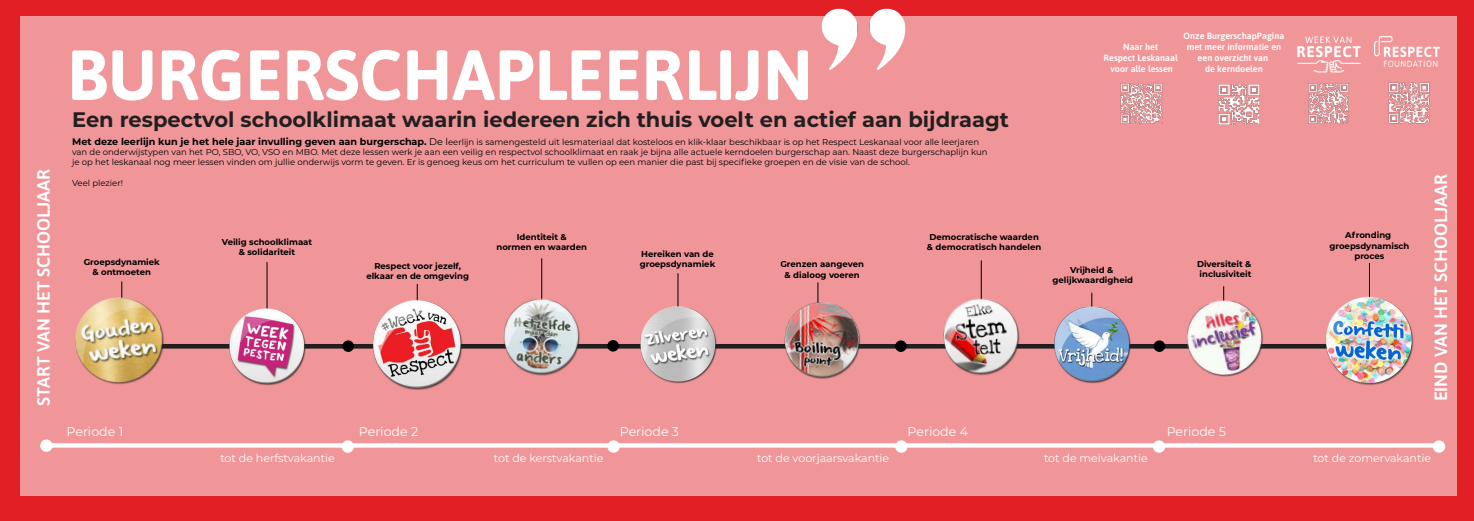
<style>
.page{position:relative;width:1474px;height:521px;background:#fff}
.page>*{position:absolute;margin:0;border:0;box-sizing:border-box;transform-origin:0 0}
.t1{font:700 70.79px "Asap";color:#fff}
.t2{font:700 21px "Montserrat";color:#231f20}
.t3{font:600 17.85px "Asap";color:#fff}
.t4{font:12.6px "Montserrat";color:#fff}
.t5{font:11.03px "Montserrat";color:#fff}
.t6{font:600 9.01px/10.8px "Asap";color:#fff;text-align:center}
.t7{font:8.49px/10.2px "Montserrat";color:#000001}
.t8{font:700 8.49px/10.2px "Montserrat";color:#000001;text-align:center}
.s1{font-weight:700;font-size:9.62px}
.s2{font-size:9.62px}
</style>
<div class="page">
<div style="left:0;top:0;width:1473px;height:521px;background:#e11f25"></div>
<div style="left:21px;top:16px;width:1435px;height:480px;background:#f09598"></div>
<img style="left:821px;top:8px;width:84px;height:62px">
<svg style="left:341px;top:440px;width:13px;height:13px"></svg>
<div style="left:607px;top:440px;width:12px;height:13px;background:#fff;border-radius:50%"></div>
<div style="left:895px;top:440px;width:12px;height:13px;background:#fff;border-radius:50%"></div>
<svg style="left:1152px;top:440px;width:13px;height:13px"></svg>
<div style="left:1432px;top:440px;width:13px;height:13px;background:#fff;border-radius:50%"></div>
<hr style="left:113px;top:344px;width:1266px;height:4px;background:#231f20">
<div style="left:40px;top:439px;width:13px;height:13px;background:#fff;border-radius:50%"></div>
<div style="left:52px;top:443px;width:1382px;height:5px;background:#fff"></div>
<div style="left:342px;top:340px;width:12px;height:12px;background:#000001;border-radius:50%"></div>
<div style="left:607px;top:340px;width:12px;height:12px;background:#000001;border-radius:50%"></div>
<div style="left:895px;top:340px;width:11px;height:12px;background:#000001;border-radius:50%"></div>
<div style="left:1153px;top:340px;width:12px;height:12px;background:#000001;border-radius:50%"></div>
<hr style="left:266px;top:262px;width:1px;height:69px;background:#000001">
<hr style="left:980px;top:260px;width:1px;height:47px;background:#000001">
<hr style="left:677px;top:273px;width:1px;height:47px;background:#000001">
<hr style="left:541px;top:258px;width:1px;height:47px;background:#000001">
<hr style="left:817px;top:282px;width:1px;height:47px;background:#000001">
<hr style="left:417px;top:284px;width:1px;height:46px;background:#000001">
<hr style="left:1091px;top:293px;width:1px;height:46px;background:#000001">
<hr style="left:1223px;top:286px;width:1px;height:47px;background:#000001">
<hr style="left:1368px;top:263px;width:1px;height:46px;background:#000001">
<hr style="left:121px;top:281px;width:1px;height:69px;background:#000001">
<img style="left:226px;top:305px;width:82px;height:81px">
<img style="left:637px;top:303px;width:81px;height:81px">
<img style="left:1051px;top:303px;width:81px;height:81px">
<img style="left:1321px;top:294px;width:93px;height:91px">
<img style="left:1179px;top:293px;width:91px;height:84px">
<img style="left:775px;top:294px;width:93px;height:85px">
<img style="left:498px;top:293px;width:87px;height:83px">
<img style="left:370px;top:296px;width:95px;height:94px">
<img style="left:937px;top:293px;width:87px;height:83px">
<img style="left:75px;top:288px;width:97px;height:97px">
<img style="left:1374px;top:37px;width:65px;height:29px">
<img style="left:1297px;top:37px;width:64px;height:36px">
<img style="left:1308px;top:83px;width:41px;height:41px">
<img style="left:1218px;top:84px;width:42px;height:41px">
<img style="left:1388px;top:82px;width:42px;height:42px">
<img style="left:1120px;top:83px;width:43px;height:41px">
<h1 class="t1" style="left:67px;top:34px;width:747px">BURGERSCHAPLEERLIJN</h1>
<h2 class="t2" style="left:72px;top:104px;width:938px">Een respectvol schoolklimaat waarin iedereen zich thuis voelt en actief aan bijdraagt</h2>
<p class="t6" style="left:1183px;top:31px;width:102px">Onze BurgerschapPagina met meer informatie en een overzicht van<br>de kerndoelen</p>
<p class="t6" style="left:1103px;top:42px;width:75px">Naar het<br>Respect Leskanaal voor alle lessen</p>
<p class="t7" style="left:72px;top:136px;width:917px"><span class="s1">Met deze leerlijn kun je het hele jaar invulling geven aan burgerschap.</span> <span class="s2">De l</span>eerlijn is samengesteld uit lesmateriaal dat kosteloos en klik-klaar beschikbaar is op het Respect Leskanaal voor alle leerjaren van de onderwijstypen van het PO, SBO, VO, VSO en MBO. Met deze lessen werk je aan een veilig en respectvol schoolklimaat en raak je bijna alle actuele kerndoelen burgerschap aan. Naast deze burgerschaplijn kun je op het leskanaal nog meer lessen vinden om jullie onderwijs vorm te geven. Er is genoeg keus om het curriculum te vullen op een manier die past bij specifieke groepen en de visie van de school.</p>
<p class="t7" style="left:72px;top:177px;width:52px">Veel plezier!</p>
<h3 class="t3" style="left:33px;top:406px;width:238px;rotate:-90deg">START VAN HET SCHOOLJAAR</h3>
<h3 class="t3" style="left:1430px;top:401px;width:229px;rotate:-90deg">EIND VAN HET SCHOOLJAAR</h3>
<p class="t8" style="left:1329px;top:230px;width:81px">Afronding groepsdynamisch proces</p>
<p class="t8" style="left:496px;top:231px;width:92px">Identiteit &amp;<br>normen en waarden</p>
<p class="t8" style="left:926px;top:231px;width:116px">Democratische waarden &amp; democratisch handelen</p>
<p class="t8" style="left:222px;top:237px;width:92px">Veilig schoolklimaat &amp; solidariteit</p>
<p class="t8" style="left:640px;top:248px;width:77px;text-align:left">Hereiken van de groepsdynamiek</p>
<p class="t8" style="left:84px;top:257px;width:78px">Groepsdynamiek &amp; ontmoeten</p>
<p class="t8" style="left:1052px;top:265px;width:82px">Vrijheid &amp; gelijkwaardigheid</p>
<p class="t8" style="left:1196px;top:258px;width:56px;text-align:left">Diversiteit &amp; inclusiviteit</p>
<p class="t8" style="left:366px;top:260px;width:104px">Respect voor jezelf, elkaar en de omgeving</p>
<p class="t8" style="left:780px;top:259px;width:85px">Grenzen aangeven &amp; dialoog voeren</p>
<h3 class="t4" style="left:67px;top:422px;width:58px">Periode 1</h3>
<p class="t5" style="left:220px;top:451px;width:116px">tot de herfstvakantie</p>
<h3 class="t4" style="left:359px;top:422px;width:61px">Periode 2</h3>
<p class="t5" style="left:494px;top:451px;width:111px">tot de kerstvakantie</p>
<h3 class="t4" style="left:619px;top:422px;width:61px">Periode 3</h3>
<p class="t5" style="left:757px;top:451px;width:134px">tot de voorjaarsvakantie</p>
<h3 class="t4" style="left:907px;top:422px;width:62px">Periode 4</h3>
<p class="t5" style="left:1044px;top:451px;width:105px">tot de meivakantie</p>
<h3 class="t4" style="left:1166px;top:422px;width:61px">Periode 5</h3>
<p class="t5" style="left:1313px;top:451px;width:119px">tot de zomervakantie</p>
</div>
